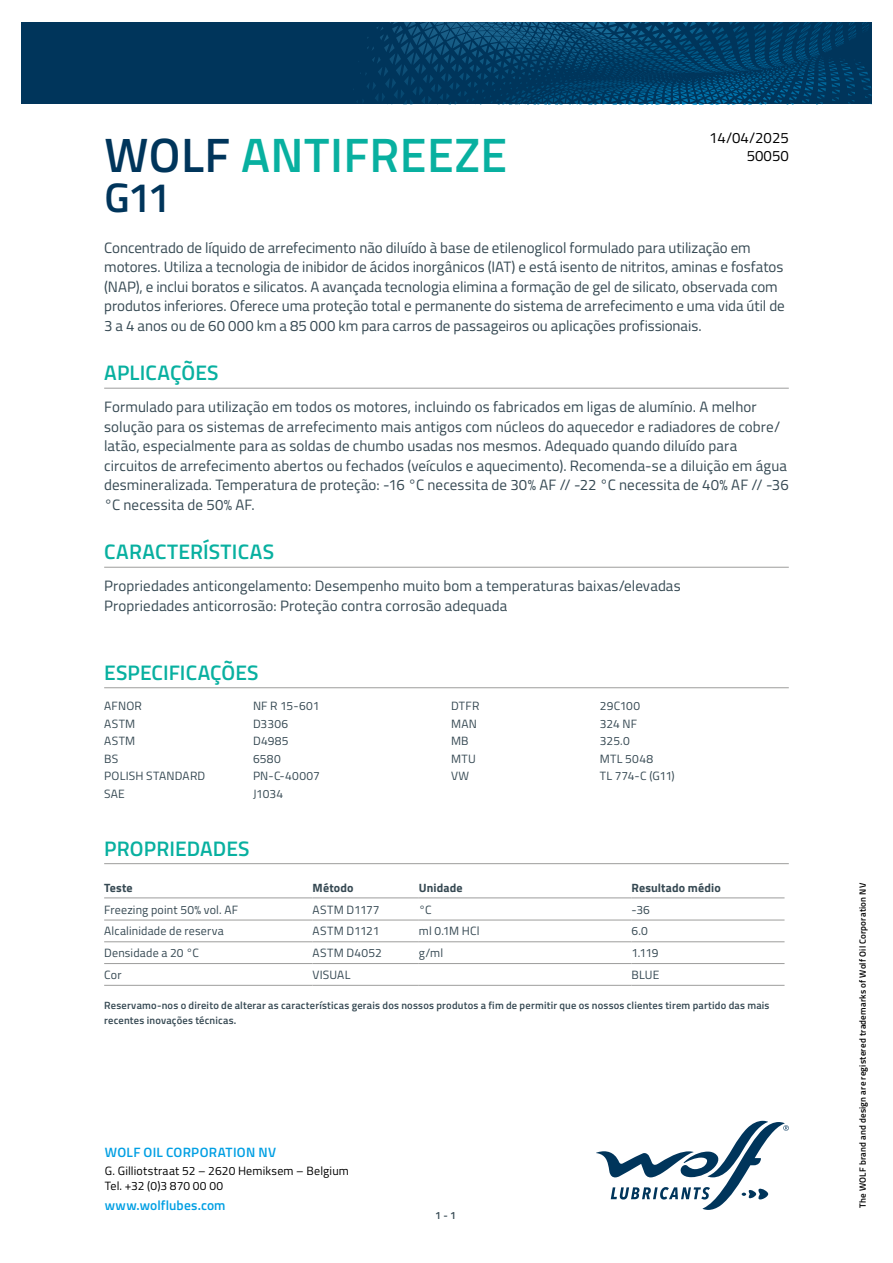
<style>
.page{position:relative;width:893px;height:1263px;background:#fff}
.page>*{position:absolute;margin:0;border:0;box-sizing:border-box;transform-origin:0 0}
.t1{font:600 48.3px "Titillium";letter-spacing:.01em;color:#08b0a0}
.t2{font:600 41.4px "Titillium";color:#00355b}
.t3{font:600 21px "Titillium";letter-spacing:.005em;color:#08b0a0}
.t4{font:15px/19.5px "Titillium";letter-spacing:.005em;color:#364953}
.t5{font:15px/18px "Titillium";color:#000;text-align:right}
.t6{font:600 13.5px "Titillium";letter-spacing:.015em;color:#009fe3}
.t7{font:12px "Titillium";letter-spacing:.015em;color:#364953}
.t8{font:12px/14.4px "Titillium";letter-spacing:.015em;color:#000}
.t9{font:700 12px "Titillium";letter-spacing:.015em;color:#364953}
.t10{font:12px "Titillium";letter-spacing:-.01em;color:#364953}
.t11{font:600 10.5px/15px "Titillium";letter-spacing:.02em;color:#364953}
.t12{font:600 9px "Titillium";letter-spacing:.025em;color:#000}
.s1{color:#00355b}
</style>
<div class="page">
<svg style="left:596px;top:1121px;width:193px;height:89px"></svg>
<svg style="left:21px;top:22px;width:851px;height:82px;background:#013b62"></svg>
<hr style="left:104px;top:388px;width:685px;height:1px;background:#9d9d9c">
<hr style="left:104px;top:567px;width:685px;height:1px;background:#9d9d9c">
<hr style="left:104px;top:687px;width:685px;height:1px;background:#9d9d9c">
<hr style="left:104px;top:863px;width:685px;height:1px;background:#9d9d9c">
<hr style="left:104px;top:897px;width:209px;height:1px;background:#9d9d9c">
<hr style="left:313px;top:897px;width:106px;height:1px;background:#9d9d9c">
<hr style="left:419px;top:897px;width:212px;height:1px;background:#9d9d9c">
<hr style="left:631px;top:897px;width:153px;height:1px;background:#9d9d9c">
<hr style="left:104px;top:920px;width:209px;height:1px;background:#9d9d9c">
<hr style="left:313px;top:920px;width:106px;height:1px;background:#9d9d9c">
<hr style="left:419px;top:920px;width:212px;height:1px;background:#9d9d9c">
<hr style="left:631px;top:920px;width:153px;height:1px;background:#9d9d9c">
<hr style="left:104px;top:941px;width:209px;height:1px;background:#9d9d9c">
<hr style="left:313px;top:941px;width:106px;height:1px;background:#9d9d9c">
<hr style="left:419px;top:941px;width:212px;height:1px;background:#9d9d9c">
<hr style="left:631px;top:941px;width:153px;height:1px;background:#9d9d9c">
<hr style="left:104px;top:963px;width:209px;height:1px;background:#9d9d9c">
<hr style="left:313px;top:963px;width:106px;height:1px;background:#9d9d9c">
<hr style="left:419px;top:963px;width:212px;height:1px;background:#9d9d9c">
<hr style="left:631px;top:963px;width:153px;height:1px;background:#9d9d9c">
<hr style="left:104px;top:985px;width:209px;height:1px;background:#9d9d9c">
<hr style="left:313px;top:985px;width:106px;height:1px;background:#9d9d9c">
<hr style="left:419px;top:985px;width:212px;height:1px;background:#9d9d9c">
<hr style="left:631px;top:985px;width:153px;height:1px;background:#9d9d9c">
<p class="t5" style="left:709px;top:128px;width:81px">14/04/2025<br>50050</p>
<h1 class="t1" style="left:104px;top:118px;width:404px"><span class="s1">WOLF</span> ANTIFREEZE</h1>
<h2 class="t2" style="left:104px;top:166px;width:68px">G11</h2>
<p class="t4" style="left:104px;top:237px;width:682px">Concentrado de líquido de arrefecimento não diluído à base de etilenoglicol formulado para utilização em motores. Utiliza a tecnologia de inibidor de ácidos inorgânicos (IAT) e está isento de nitritos, aminas e fosfatos (NAP), e inclui boratos e silicatos. A avançada tecnologia elimina a formação de gel de silicato, observada com produtos inferiores. Oferece uma proteção total e permanente do sistema de arrefecimento e uma vida útil de 3 a 4 anos ou de 60 000 km a 85 000 km para carros de passageiros ou aplicações profissionais.</p>
<h3 class="t3" style="left:104px;top:357px;width:116px">APLICAÇÕES</h3>
<p class="t4" style="left:104px;top:397px;width:686px">Formulado para utilização em todos os motores, incluindo os fabricados em ligas de alumínio. A melhor solução para os sistemas de arrefecimento mais antigos com núcleos do aquecedor e radiadores de cobre/ latão, especialmente para as soldas de chumbo usadas nos mesmos. Adequado quando diluído para circuitos de arrefecimento abertos ou fechados (veículos e aquecimento). Recomenda-se a diluição em água desmineralizada. Temperatura de proteção: -16 °C necessita de 30% AF // -22 °C necessita de 40% AF // -36 °C necessita de 50% AF.</p>
<h3 class="t3" style="left:104px;top:536px;width:171px">CARACTERÍSTICAS</h3>
<p class="t4" style="left:104px;top:576px;width:578px">Propriedades anticongelamento: Desempenho muito bom a temperaturas baixas/elevadas<br>Propriedades anticorrosão: Proteção contra corrosão adequada</p>
<h3 class="t3" style="left:104px;top:656px;width:156px">ESPECIFICAÇÕES</h3>
<p class="t7" style="left:104px;top:697px;width:39px">AFNOR</p>
<p class="t7" style="left:253px;top:697px;width:68px">NF R 15-601</p>
<p class="t7" style="left:104px;top:715px;width:33px">ASTM</p>
<p class="t7" style="left:253px;top:715px;width:37px">D3306</p>
<p class="t7" style="left:104px;top:732px;width:33px">ASTM</p>
<p class="t7" style="left:253px;top:732px;width:37px">D4985</p>
<p class="t7" style="left:104px;top:750px;width:16px">BS</p>
<p class="t7" style="left:253px;top:750px;width:29px">6580</p>
<p class="t7" style="left:104px;top:767px;width:103px">POLISH STANDARD</p>
<p class="t7" style="left:253px;top:767px;width:68px">PN-C-40007</p>
<p class="t7" style="left:104px;top:785px;width:22px">SAE</p>
<p class="t7" style="left:253px;top:785px;width:32px">J1034</p>
<p class="t7" style="left:451px;top:697px;width:30px">DTFR</p>
<p class="t7" style="left:600px;top:697px;width:42px">29C100</p>
<p class="t7" style="left:451px;top:715px;width:27px">MAN</p>
<p class="t7" style="left:600px;top:715px;width:39px">324 NF</p>
<p class="t7" style="left:451px;top:732px;width:19px">MB</p>
<p class="t7" style="left:600px;top:732px;width:31px">325.0</p>
<p class="t7" style="left:451px;top:750px;width:26px">MTU</p>
<p class="t7" style="left:600px;top:750px;width:55px">MTL 5048</p>
<p class="t7" style="left:451px;top:767px;width:20px">VW</p>
<p class="t7" style="left:600px;top:767px;width:76px">TL 774-C (G11)</p>
<h3 class="t3" style="left:104px;top:832px;width:147px">PROPRIEDADES</h3>
<p class="t9" style="left:104px;top:878px;width:30px">Teste</p>
<p class="t9" style="left:313px;top:878px;width:43px">Método</p>
<p class="t9" style="left:419px;top:878px;width:45px">Unidade</p>
<p class="t9" style="left:631px;top:878px;width:91px">Resultado médio</p>
<p class="t7" style="left:104px;top:901px;width:135px">Freezing point 50% vol. AF</p>
<p class="t7" style="left:313px;top:901px;width:69px">ASTM D1177</p>
<p class="t7" style="left:419px;top:901px;width:14px">°C</p>
<p class="t7" style="left:631px;top:901px;width:20px">-36</p>
<p class="t7" style="left:104px;top:922px;width:121px">Alcalinidade de reserva</p>
<p class="t10" style="left:313px;top:922px;width:68px">ASTM D1121</p>
<p class="t7" style="left:419px;top:922px;width:62px">ml 0.1M HCl</p>
<p class="t7" style="left:631px;top:922px;width:18px">6.0</p>
<p class="t7" style="left:104px;top:944px;width:96px">Densidade a 20 °C</p>
<p class="t7" style="left:313px;top:944px;width:71px">ASTM D4052</p>
<p class="t7" style="left:419px;top:944px;width:26px">g/ml</p>
<p class="t7" style="left:631px;top:944px;width:29px">1.119</p>
<p class="t7" style="left:104px;top:966px;width:19px">Cor</p>
<p class="t7" style="left:313px;top:966px;width:39px">VISUAL</p>
<p class="t7" style="left:631px;top:966px;width:29px">BLUE</p>
<p class="t11" style="left:104px;top:997px;width:667px">Reservamo-nos o direito de alterar as características gerais dos nossos produtos a fim de permitir que os nossos clientes tirem partido das mais recentes inovações técnicas.</p>
<p class="t6" style="left:105px;top:1142px;width:173px">WOLF OIL CORPORATION NV</p>
<p class="t8" style="left:105px;top:1163px;width:246px">G. Gilliotstraat 52 – 2620 Hemiksem – Belgium<br>Tel. +32 (0)3 870 00 00</p>
<p class="t6" style="left:105px;top:1195px;width:122px">www.wolflubes.com</p>
<p class="t11" style="left:435px;top:1207px;width:22px">1 - 1</p>
<p class="t12" style="left:856px;top:1208px;width:326px;rotate:-90deg">The WOLF brand and design are registered trademarks of Wolf Oil Corporation NV</p>
</div>
